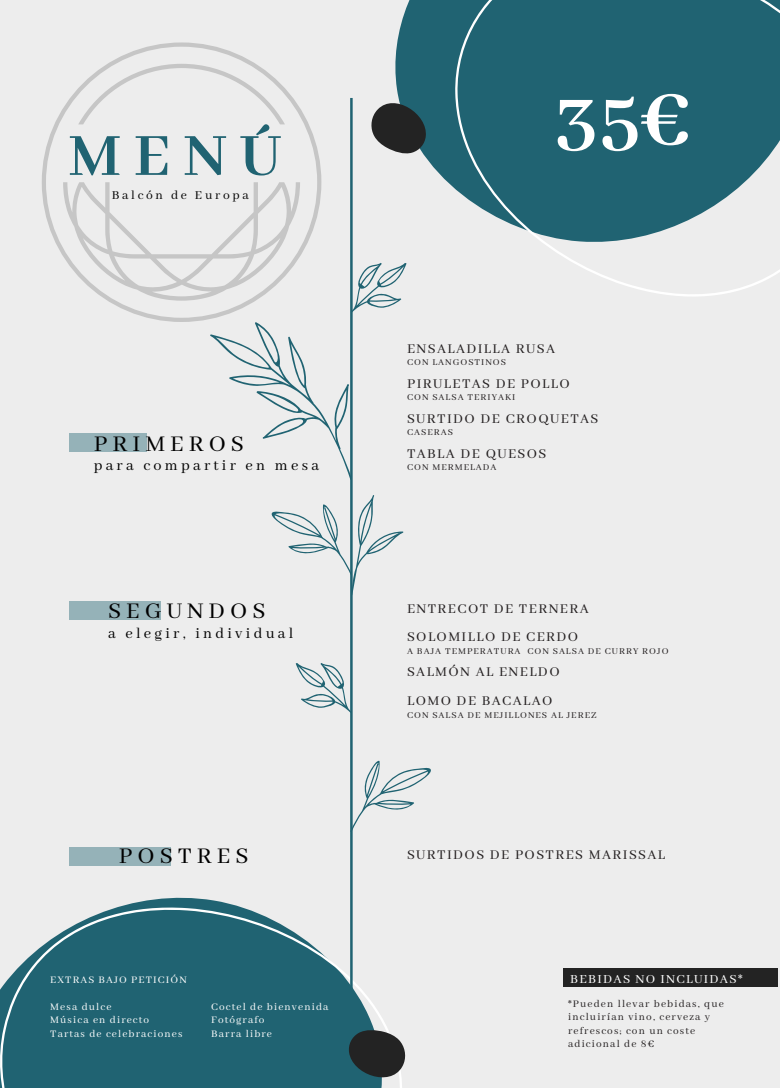
<style>
.page{position:relative;width:780px;height:1088px;background:#ededed}
.page>*{position:absolute;margin:0;border:0;box-sizing:border-box;transform-origin:0 0}
.t1{font:700 85px "Abhaya Libre";color:#fff}
.t2{font:700 66px "Abhaya Libre";color:#206372}
.t3{font:25px "Abhaya Libre";letter-spacing:.2em;color:#000}
.t4{font:16.25px "Abhaya Libre";letter-spacing:.2em;color:#000}
.t5{font:15px/28.8px "Abhaya Libre";letter-spacing:.095em;color:#231f20}
.t6{font:13.75px "Abhaya Libre";letter-spacing:.095em;color:#fff}
.t7{font:13.5px "Abhaya Libre";letter-spacing:.2em;color:#000}
.t8{font:11.25px/13.5px "Abhaya Libre";letter-spacing:.1em;color:#fff}
.t9{font:11.25px/13.5px "Abhaya Libre";letter-spacing:.1em;color:#231f20}
.t10{font:10px "Abhaya Libre";letter-spacing:.1em;color:#231f20}
</style>
<div class="page">
<div style="left:563px;top:968px;width:215px;height:19px;background:#232323"></div>
<svg style="left:130px;top:887px;width:223px;height:17px"></svg>
<svg style="left:0;top:904px;width:402px;height:184px;fill:#206372"></svg>
<svg style="left:348px;top:1029px;width:58px;height:58px"></svg>
<svg style="left:42px;top:42px;width:279px;height:280px"></svg>
<svg style="left:63px;top:182px;width:237px;height:119px"></svg>
<svg style="left:78px;top:64px;width:207px;height:60px"></svg>
<div style="left:69px;top:601px;width:92px;height:19px;background:#95b2b8"></div>
<div style="left:69px;top:847px;width:102px;height:18px;background:#95b2b8"></div>
<div style="left:69px;top:433px;width:78px;height:19px;background:#95b2b8"></div>
<svg style="left:395px;top:0;width:59px;height:188px;fill:#206372"></svg>
<svg style="left:454px;top:0;width:326px;height:296px;fill:#206372"></svg>
<svg style="left:371px;top:92px;width:57px;height:63px"></svg>
<hr style="left:350px;top:98px;width:2px;height:927px;background:#206372">
<svg style="left:210px;top:322px;width:141px;height:158px"></svg>
<svg style="left:350px;top:263px;width:56px;height:50px"></svg>
<svg style="left:295px;top:663px;width:56px;height:50px"></svg>
<svg style="left:350px;top:761px;width:81px;height:71px"></svg>
<svg style="left:271px;top:495px;width:132px;height:101px"></svg>
<h2 class="t2" style="left:69px;top:120px;width:214px">MENÚ</h2>
<p class="t7" style="left:112px;top:188px;width:138px">Balcón de Europa</p>
<h3 class="t3" style="left:94px;top:430px;width:152px">PRIMEROS</h3>
<p class="t4" style="left:94px;top:456px;width:227px">para compartir en mesa</p>
<h3 class="t3" style="left:108px;top:597px;width:159px">SEGUNDOS</h3>
<p class="t4" style="left:108px;top:624px;width:187px">a elegir, individual</p>
<h3 class="t3" style="left:119px;top:842px;width:131px">POSTRES</h3>
<p class="t8" style="left:50px;top:973px;width:138px">EXTRAS BAJO PETICIÓN</p>
<p class="t8" style="left:50px;top:1000px;width:134px">Mesa dulce<br>Música en directo<br>Tartas de celebraciones</p>
<p class="t8" style="left:211px;top:1000px;width:119px">Coctel de bienvenida<br>Fotógrafo<br>Barra libre</p>
<h1 class="t1" style="left:554px;top:73px;width:138px">35€</h1>
<p class="t5" style="left:407px;top:334px;width:149px">ENSALADILLA RUSA</p>
<p class="t10" style="left:407px;top:357px;width:100px">CON LANGOSTINOS</p>
<p class="t5" style="left:407px;top:369px;width:164px">PIRULETAS DE POLLO</p>
<p class="t10" style="left:407px;top:392px;width:110px">CON SALSA TERIYAKI</p>
<p class="t5" style="left:407px;top:404px;width:193px">SURTIDO DE CROQUETAS</p>
<p class="t10" style="left:407px;top:427px;width:47px">CASERAS</p>
<p class="t5" style="left:407px;top:439px;width:141px">TABLA DE QUESOS</p>
<p class="t10" style="left:407px;top:462px;width:91px">CON MERMELADA</p>
<p class="t5" style="left:407px;top:594px;width:183px">ENTRECOT DE TERNERA<br>SOLOMILLO DE CERDO</p>
<p class="t10" style="left:407px;top:645px;width:263px">A BAJA TEMPERATURA CON SALSA DE CURRY ROJO</p>
<p class="t5" style="left:407px;top:658px;width:154px">SALMÓN AL ENELDO<br>LOMO DE BACALAO</p>
<p class="t10" style="left:407px;top:709px;width:191px">CON SALSA DE MEJILLONES AL JEREZ</p>
<p class="t5" style="left:407px;top:841px;width:259px">SURTIDOS DE POSTRES MARISSAL</p>
<p class="t6" style="left:570px;top:971px;width:174px">BEBIDAS NO INCLUIDAS*</p>
<p class="t9" style="left:568px;top:997px;width:157px">*Pueden llevar bebidas, que incluirían vino, cerveza y refrescos; con un coste adicional de 8€</p>
</div>
